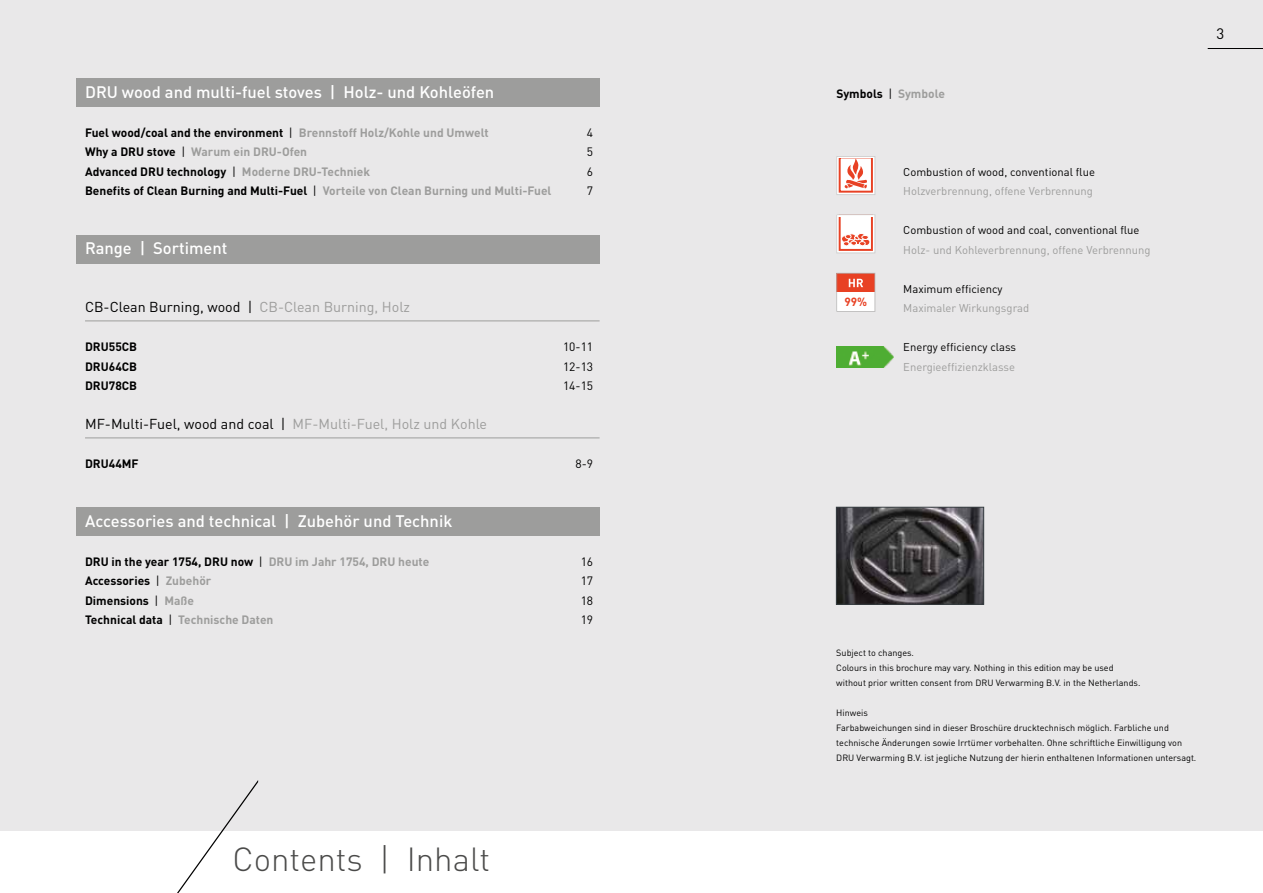
<style>
.page{position:relative;width:1263px;height:893px;background:#fff}
.page>*{position:absolute;margin:0;border:0;box-sizing:border-box;transform-origin:0 0}
.t1{font:300 33px "DIN Pro";color:#4a4a49}
.t2{font:500 16.5px "DIN Pro";color:#fff}
.t3{font:15px "DIN Pro";color:#000}
.t4{font:14.25px "DIN Pro";color:#000}
.t5{font:700 12px "DIN Pro";color:#000}
.t6{font:700 12px "DIN Pro";color:#9d9d9c}
.t7{font:12px "DIN Pro";color:#000}
.t8{font:700 11.85px "DINOT";color:#e84124}
.t9{font:11.25px "DIN Pro";color:#9d9d9c}
.t10{font:11.25px "DIN Pro";color:#000}
.t11{font:9px/15px "DIN Pro";color:#000}
.s1{font-weight:400}
.s2{color:#9d9d9c}
.s3{color:#000}
.s4{font-weight:400;color:#000}
</style>
<div class="page">
<div style="left:0;top:0;width:1263px;height:830px;background:#e9e8e9"></div>
<img style="left:838px;top:509px;width:144px;height:93px">
<div style="left:836px;top:507px;width:148px;height:97px;border:1px solid #373e42"></div>
<svg style="left:836px;top:214px;width:39px;height:39px;background:#f5cfc8"></svg>
<svg style="left:836px;top:273px;width:39px;height:39px;background:#f0ab9f"></svg>
<svg style="left:836px;top:156px;width:39px;height:39px;background:#f3c1b8"></svg>
<svg style="left:177px;top:780px;width:81px;height:113px"></svg>
<div style="left:77px;top:508px;width:523px;height:28px;background:#9d9d9c"></div>
<div style="left:77px;top:235px;width:523px;height:29px;background:#9d9d9c"></div>
<div style="left:77px;top:78px;width:523px;height:28px;background:#9d9d9c"></div>
<hr style="left:85px;top:320px;width:515px;height:1px;background:#9d9d9c">
<hr style="left:85px;top:437px;width:515px;height:1px;background:#9d9d9c">
<img style="left:836px;top:347px;width:57px;height:21px">
<hr style="left:1208px;top:48px;width:55px;height:1px;background:#000">
<h2 class="t2" style="left:85px;top:78px;width:411px">DRU wood and multi-fuel stoves | Holz- und Kohleöfen</h2>
<h3 class="t5" style="left:85px;top:122px;width:405px">Fuel wood/coal and the environment <span class="s1">|</span> <span class="s2">Brennstoff Holz/Kohle und Umwelt</span></h3>
<h3 class="t7" style="left:587px;top:124px;width:8px">4</h3>
<h3 class="t6" style="left:85px;top:142px;width:224px"><span class="s3">Why a DRU stove</span> <span class="s4">|</span> Warum ein DRU-Ofen</h3>
<h3 class="t7" style="left:587px;top:144px;width:8px">5</h3>
<h3 class="t5" style="left:85px;top:161px;width:287px">Advanced DRU technology <span class="s1">|</span> <span class="s2">Moderne DRU-Techniek</span></h3>
<h3 class="t7" style="left:587px;top:163px;width:8px">6</h3>
<h3 class="t6" style="left:85px;top:181px;width:468px"><span class="s3">Benefits of Clean Burning and Multi-Fuel</span> <span class="s4">|</span> Vorteile von Clean Burning und Multi-Fuel</h3>
<h3 class="t7" style="left:587px;top:183px;width:8px">7</h3>
<h2 class="t2" style="left:85px;top:234px;width:144px">Range | Sortiment</h2>
<h3 class="t4" style="left:85px;top:297px;width:327px">CB-Clean Burning, wood | <span class="s2">CB-Clean Burning, Holz</span></h3>
<h3 class="t5" style="left:85px;top:337px;width:54px">DRU55CB</h3>
<h3 class="t7" style="left:563px;top:339px;width:32px">10-11</h3>
<h3 class="t5" style="left:85px;top:356px;width:54px">DRU64CB</h3>
<h3 class="t7" style="left:563px;top:358px;width:32px">12-13</h3>
<h3 class="t5" style="left:85px;top:376px;width:54px">DRU78CB</h3>
<h3 class="t7" style="left:563px;top:378px;width:32px">14-15</h3>
<h3 class="t4" style="left:85px;top:414px;width:404px">MF-Multi-Fuel, wood and coal | <span class="s2">MF-Multi-Fuel, Holz und Kohle</span></h3>
<h3 class="t5" style="left:85px;top:454px;width:55px">DRU44MF</h3>
<h3 class="t7" style="left:576px;top:455px;width:19px">8-9</h3>
<h2 class="t2" style="left:85px;top:507px;width:369px">Accessories and technical | Zubehör und Technik</h2>
<h3 class="t5" style="left:85px;top:551px;width:346px">DRU in the year 1754, DRU now <span class="s1">|</span> <span class="s2">DRU im Jahr 1754, DRU heute</span></h3>
<h3 class="t7" style="left:581px;top:553px;width:14px">16</h3>
<h3 class="t5" style="left:85px;top:571px;width:128px">Accessories <span class="s1">|</span> <span class="s2">Zubehör</span></h3>
<h3 class="t7" style="left:581px;top:572px;width:14px">17</h3>
<h3 class="t5" style="left:85px;top:590px;width:110px">Dimensions <span class="s1">|</span> <span class="s2">Maße</span></h3>
<h3 class="t7" style="left:581px;top:592px;width:14px">18</h3>
<h3 class="t6" style="left:85px;top:610px;width:190px"><span class="s3">Technical data</span> <span class="s4">|</span> Technische Daten</h3>
<h3 class="t7" style="left:581px;top:611px;width:14px">19</h3>
<h1 class="t1" style="left:232px;top:833px;width:259px">Contents | Inhalt</h1>
<h3 class="t5" style="left:836px;top:83px;width:110px">Symbols <span class="s1">|</span> <span class="s2">Symbole</span></h3>
<h3 class="t8" style="left:844px;top:293px;width:24px">99%</h3>
<p class="t10" style="left:903px;top:164px;width:193px">Combustion of wood, conventional flue</p>
<p class="t9" style="left:903px;top:183px;width:191px">Holzverbrennung, offene Verbrennung</p>
<p class="t10" style="left:903px;top:222px;width:238px">Combustion of wood and coal, conventional flue</p>
<p class="t9" style="left:903px;top:242px;width:249px">Holz- und Kohleverbrennung, offene Verbrennung</p>
<p class="t10" style="left:903px;top:281px;width:101px">Maximum efficiency</p>
<p class="t9" style="left:903px;top:300px;width:128px">Maximaler Wirkungsgrad</p>
<p class="t10" style="left:903px;top:339px;width:114px">Energy efficiency class</p>
<p class="t9" style="left:903px;top:359px;width:113px">Energieeffizienzklasse</p>
<h3 class="t3" style="left:1216px;top:23px;width:9px">3</h3>
<p class="t11" style="left:836px;top:644px;width:306px">Subject to changes.<br>Colours in this brochure may vary. Nothing in this edition may be used without prior written consent from DRU Verwarming B.V. in the Netherlands.</p>
<p class="t11" style="left:836px;top:704px;width:362px">Hinweis<br>Farbabweichungen sind in dieser Broschüre drucktechnisch möglich. Farbliche und technische Änderungen sowie Irrtümer vorbehalten. Ohne schriftliche Einwilligung von DRU Verwarming B.V. ist jegliche Nutzung der hierin enthaltenen Informationen untersagt.</p>
</div>
